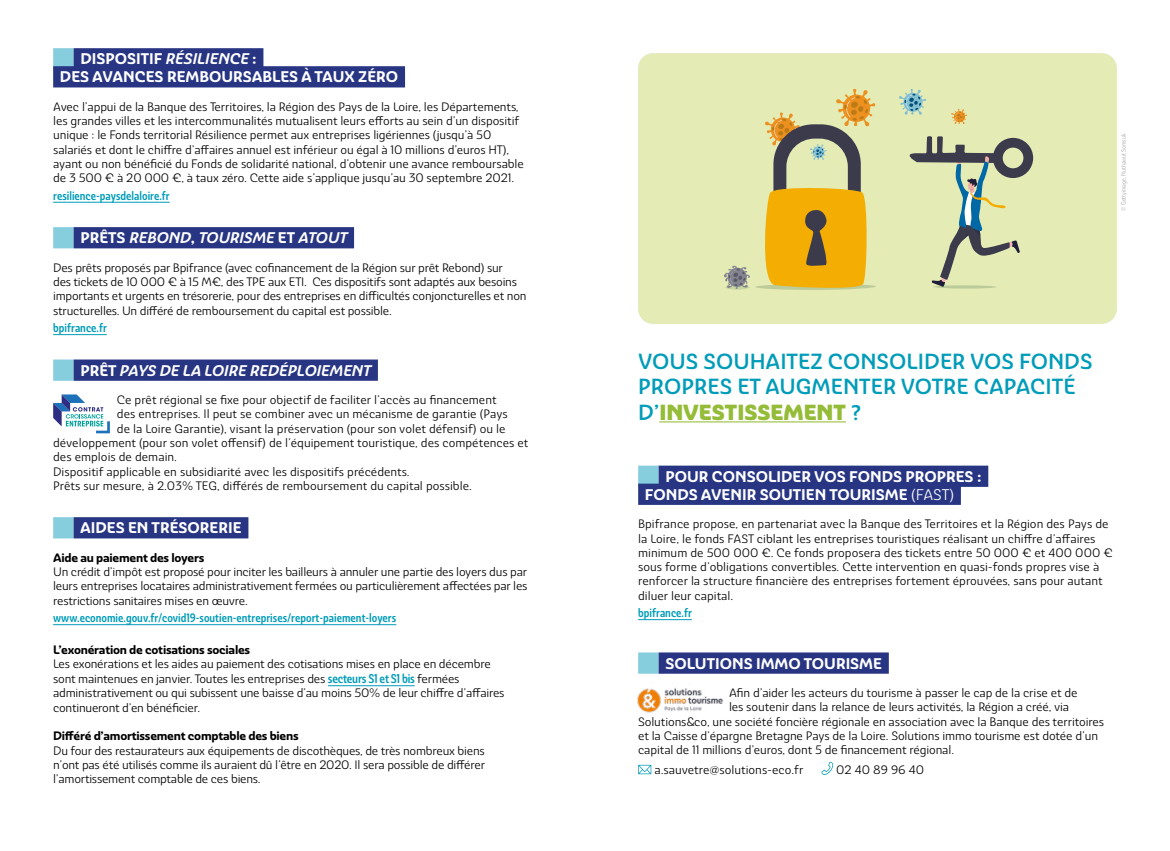
<style>
.page{position:relative;width:1170px;height:851px;background:#fff}
.page>*{position:absolute;margin:0;border:0;box-sizing:border-box;transform-origin:0 0}
.t1{font:500 21.25px/25.5px "Ashemore Norm";color:#009cb9}
.t2{font:700 15px/18px "Ashemore Norm";color:#fff}
.t3{font:italic 700 15px "Ashemore Norm";color:#fff}
.t4{font:11.88px/14.2px "Ashemore Norm";letter-spacing:-.01em;color:#000}
.t5{font:500 11.88px "Ashemore Cond";color:#009cb9}
.t6{font:700 11.88px "Ashemore Norm";letter-spacing:-.02em;color:#000}
.t7{font:6.25px "Ashemore Cond";color:#a8a8a7}
.s1{font-style:italic}
.s2{font-style:normal}
.s3{font-family:"Ashemore Cond";font-weight:500;font-size:12.5px;color:#009cb9}
.s4{font-weight:900;color:#95bc38}
.s5{font-weight:400}
</style>
<div class="page">
<div style="left:53px;top:48px;width:21px;height:21px;background:#86cede"></div>
<div style="left:74px;top:48px;width:189px;height:21px;background:#283583"></div>
<div style="left:53px;top:66px;width:352px;height:21px;background:#283583"></div>
<hr style="left:53px;top:202px;width:117px;height:1px;background:#009cb9">
<div style="left:53px;top:227px;width:21px;height:21px;background:#86cede"></div>
<div style="left:74px;top:227px;width:280px;height:21px;background:#283583"></div>
<hr style="left:53px;top:334px;width:54px;height:1px;background:#009cb9">
<div style="left:53px;top:359px;width:21px;height:22px;background:#86cede"></div>
<div style="left:74px;top:359px;width:304px;height:22px;background:#283583"></div>
<div style="left:53px;top:517px;width:21px;height:21px;background:#86cede"></div>
<div style="left:74px;top:517px;width:174px;height:21px;background:#283583"></div>
<hr style="left:53px;top:624px;width:343px;height:1px;background:#009cb9">
<hr style="left:328px;top:685px;width:86px;height:1px;background:#009cb9">
<svg style="left:53px;top:394px;width:57px;height:39px"></svg>
<div style="left:638px;top:53px;width:478px;height:271px;background:#e4ebb4"></div>
<svg style="left:898px;top:89px;width:28px;height:26px"></svg>
<svg style="left:951px;top:109px;width:16px;height:15px"></svg>
<svg style="left:901px;top:136px;width:132px;height:152px;background:#c1caa3"></svg>
<svg style="left:723px;top:89px;width:153px;height:202px;background:#d5c270"></svg>
<hr style="left:659px;top:421px;width:186px;height:1px;background:#95bc38">
<div style="left:638px;top:465px;width:20px;height:22px;background:#86cede"></div>
<div style="left:658px;top:465px;width:330px;height:22px;background:#283583"></div>
<div style="left:638px;top:483px;width:322px;height:22px;background:#283583"></div>
<hr style="left:638px;top:619px;width:53px;height:1px;background:#009cb9">
<div style="left:638px;top:652px;width:20px;height:21px;background:#86cede"></div>
<div style="left:658px;top:652px;width:230px;height:21px;background:#283583"></div>
<svg style="left:638px;top:764px;width:13px;height:10px"></svg>
<svg style="left:821px;top:761px;width:12px;height:13px"></svg>
<img style="left:637px;top:688px;width:87px;height:25px">
<p class="t2" style="left:60px;top:50px;width:340px;text-indent:20px">DISPOSITIF <span class="s1">RÉSILIENCE</span> :<br>DES AVANCES REMBOURSABLES À TAUX ZÉRO</p>
<p class="t4" style="left:53px;top:99px;width:472px">Avec l’appui de la Banque des Territoires, la Région des Pays de la Loire, les Départements, les grandes villes et les intercommunalités mutualisent leurs efforts au sein d’un dispositif unique : le Fonds territorial Résilience permet aux entreprises ligériennes (jusqu’à 50 salariés et dont le chiffre d’affaires annuel est inférieur ou égal à 10 millions d’euros HT), ayant ou non bénéficié du Fonds de solidarité national, d’obtenir une avance remboursable de 3 500 € à 20 000 €, à taux zéro. Cette aide s’applique jusqu’au 30 septembre 2021.</p>
<p class="t5" style="left:53px;top:188px;width:118px">resilience-paysdelaloire.fr</p>
<p class="t3" style="left:80px;top:229px;width:268px"><span class="s2">PRÊTS</span> REBOND<span class="s2">,</span> TOURISME <span class="s2">ET</span> ATOUT</p>
<p class="t4" style="left:53px;top:260px;width:475px">Des prêts proposés par Bpifrance (avec cofinancement de la Région sur prêt Rebond) sur<br>des tickets de 10 000 € à 15 M€, des TPE aux ETI. Ces dispositifs sont adaptés aux besoins importants et urgents en trésorerie, pour des entreprises en difficultés conjoncturelles et non structurelles. Un différé de remboursement du capital est possible.</p>
<p class="t5" style="left:53px;top:320px;width:55px">bpifrance.fr</p>
<p class="t3" style="left:80px;top:361px;width:292px"><span class="s2">PRÊT</span> PAYS DE LA LOIRE REDÉPLOIEMENT</p>
<p class="t4" style="left:117px;top:393px;width:381px">Ce prêt régional se fixe pour objectif de faciliter l’accès au financement</p>
<p class="t4" style="left:117px;top:407px;width:392px">des entreprises. Il peut se combiner avec un mécanisme de garantie (Pays</p>
<p class="t4" style="left:117px;top:421px;width:390px">de la Loire Garantie), visant la préservation (pour son volet défensif) ou le</p>
<p class="t4" style="left:53px;top:435px;width:477px">développement (pour son volet offensif) de l’équipement touristique, des compétences et</p>
<p class="t4" style="left:53px;top:450px;width:125px">des emplois de demain.</p>
<p class="t4" style="left:53px;top:464px;width:358px">Dispositif applicable en subsidiarité avec les dispositifs précédents.</p>
<p class="t4" style="left:53px;top:478px;width:420px">Prêts sur mesure, à 2.03% TEG, différés de remboursement du capital possible.</p>
<p class="t2" style="left:80px;top:519px;width:163px">AIDES EN TRÉSORERIE</p>
<p class="t6" style="left:53px;top:550px;width:153px">Aide au paiement des loyers</p>
<p class="t4" style="left:53px;top:564px;width:476px;text-align:justify">Un crédit d’impôt est proposé pour inciter les bailleurs à annuler une partie des loyers dus par leurs entreprises locataires administrativement fermées ou particulièrement affectées par les restrictions sanitaires mises en œuvre.</p>
<p class="t5" style="left:53px;top:610px;width:344px">www.economie.gouv.fr/covid19-soutien-entreprises/report-paiement-loyers</p>
<p class="t6" style="left:53px;top:642px;width:198px">L’exonération de cotisations sociales</p>
<p class="t4" style="left:53px;top:656px;width:453px">Les exonérations et les aides au paiement des cotisations mises en place en décembre sont maintenues en janvier. Toutes les entreprises des <span class="s3">secteurs S1 et S1 bis</span> fermées administrativement ou qui subissent une baisse d’au moins 50% de leur chiffre d’affaires continueront d’en bénéficier.</p>
<p class="t6" style="left:53px;top:728px;width:247px">Différé d’amortissement comptable des biens</p>
<p class="t4" style="left:53px;top:743px;width:433px;text-align:justify">Du four des restaurateurs aux équipements de discothèques, de très nombreux biens n’ont pas été utilisés comme ils auraient dû l’être en 2020. Il sera possible de différer l’amortissement comptable de ces biens.</p>
<p class="t7" style="left:1119px;top:210px;width:78px;rotate:-90deg">© Gettyimage, Nuthawut Somsuk</p>
<h1 class="t1" style="left:638px;top:348px;width:456px">VOUS SOUHAITEZ CONSOLIDER VOS FONDS<br>PROPRES ET AUGMENTER VOTRE CAPACITÉ<br>D’<span class="s4">INVESTISSEMENT</span> ?</h1>
<p class="t2" style="left:645px;top:467px;width:338px;text-indent:20px">POUR CONSOLIDER VOS FONDS PROPRES :<br>FONDS AVENIR SOUTIEN TOURISME <span class="s5">(FAST)</span></p>
<p class="t4" style="left:638px;top:517px;width:476px">Bpifrance propose, en partenariat avec la Banque des Territoires et la Région des Pays de la Loire, le fonds FAST ciblant les entreprises touristiques réalisant un chiffre d’affaires minimum de 500 000 €. Ce fonds proposera des tickets entre 50 000 € et 400 000 € sous forme d’obligations convertibles. Cette intervention en quasi-fonds propres vise à renforcer la structure financière des entreprises fortement éprouvées, sans pour autant diluer leur capital.</p>
<p class="t5" style="left:638px;top:605px;width:55px">bpifrance.fr</p>
<p class="t2" style="left:665px;top:654px;width:218px">SOLUTIONS IMMO TOURISME</p>
<p class="t4" style="left:729px;top:685px;width:350px">Afin d’aider les acteurs du tourisme à passer le cap de la crise et de</p>
<p class="t4" style="left:729px;top:699px;width:341px">les soutenir dans la relance de leurs activités, la Région a créé, via</p>
<p class="t4" style="left:638px;top:714px;width:467px">Solutions&amp;co, une société foncière régionale en association avec la Banque des territoires</p>
<p class="t4" style="left:638px;top:728px;width:461px">et la Caisse d’épargne Bretagne Pays de la Loire. Solutions immo tourisme est dotée d’un</p>
<p class="t4" style="left:638px;top:742px;width:317px">capital de 11 millions d’euros, dont 5 de financement régional.</p>
<p class="t4" style="left:654px;top:762px;width:151px">a.sauvetre@solutions-eco.fr</p>
<p class="t4" style="left:836px;top:762px;width:89px">02 40 89 96 40</p>
</div>
